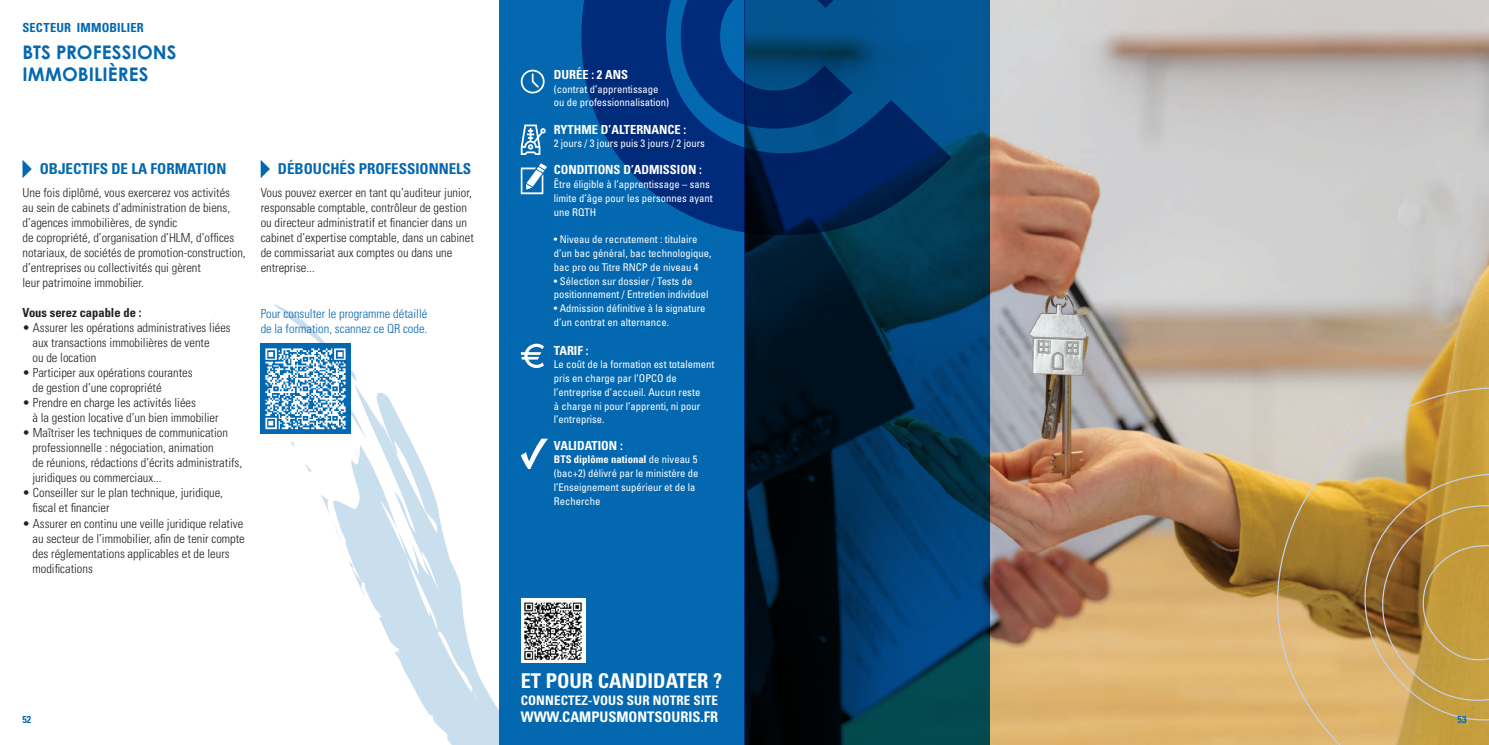
<style>
.page{position:relative;width:1489px;height:745px;background:#fff}
.page>*{position:absolute;margin:0;border:0;box-sizing:border-box;transform-origin:0 0}
.t1{font:700 condensed 20.38px "Univers LT Std";color:#fff}
.t2{font:700 18.75px/22.5px "Century Gothic Pro";letter-spacing:.005em;color:#0468b1}
.t3{font:700 condensed 15px "Univers LT Std";color:#0468b1}
.t4{font:700 condensed 14.5px "Univers LT Std";color:#fff}
.t5{font:700 condensed 13.12px "Univers LT Std";letter-spacing:.01em;color:#fff}
.t6{font:300 condensed 12.5px/15px "Univers LT Std";color:#231f20}
.t7{font:700 condensed 12.5px "Univers LT Std";color:#fff}
.t8{font:300 condensed 12.5px/15px "Univers LT Std";color:#0468b1}
.t9{font:700 condensed 12.5px "Univers LT Std";color:#231f20}
.t10{font:700 condensed 12.5px "Univers LT Std";letter-spacing:.015em;color:#0468b1}
.t11{font:condensed 10.62px/13.8px "Univers LT Std";color:#fff}
.t12{font:700 condensed 10px "Univers LT Std";color:#0468b1}
.s1{font-weight:700}
</style>
<div class="page">
<svg style="left:207px;top:314px;width:9px;height:22px"></svg>
<svg style="left:341px;top:392px;width:158px;height:352px"></svg>
<svg style="left:320px;top:494px;width:21px;height:47px"></svg>
<svg style="left:394px;top:651px;width:31px;height:43px"></svg>
<svg style="left:265px;top:304px;width:104px;height:168px"></svg>
<img style="left:990px;top:0;width:498px;height:744px">
<div style="left:499px;top:0;width:245px;height:744px;background:#0468b1"></div>
<svg style="left:744px;top:0;width:246px;height:744px;background:#012b46"></svg>
<svg style="left:581px;top:0;width:371px;height:235px;background:#013a7b"></svg>
<svg style="left:680px;top:0;width:172px;height:128px;background:#013f7e"></svg>
<svg style="left:1272px;top:385px;width:216px;height:359px;background:#c6a566"></svg>
<svg style="left:1379px;top:503px;width:109px;height:199px;background:#b38b3e"></svg>
<svg style="left:22px;top:160px;width:10px;height:18px"></svg>
<svg style="left:261px;top:160px;width:9px;height:18px"></svg>
<svg style="left:520px;top:70px;width:24px;height:23px"></svg>
<svg style="left:520px;top:124px;width:26px;height:31px"></svg>
<svg style="left:520px;top:163px;width:27px;height:31px"></svg>
<svg style="left:520px;top:343px;width:24px;height:25px"></svg>
<svg style="left:520px;top:438px;width:28px;height:31px"></svg>
<img style="left:261px;top:343px;width:90px;height:90px">
<img style="left:521px;top:598px;width:64px;height:64px">
<p class="t10" style="left:22px;top:19px;width:123px">SECTEUR IMMOBILIER</p>
<h2 class="t2" style="left:22px;top:40px;width:156px">BTS PROFESSIONS<br>IMMOBILIÈRES</h2>
<p class="t3" style="left:40px;top:160px;width:188px">OBJECTIFS DE LA FORMATION</p>
<p class="t3" style="left:278px;top:160px;width:195px">DÉBOUCHÉS PROFESSIONNELS</p>
<p class="t6" style="left:261px;top:185px;width:215px">Vous pouvez exercer en tant qu’auditeur junior, responsable comptable, contrôleur de gestion ou directeur administratif et financier dans un cabinet d’expertise comptable, dans un cabinet de commissariat aux comptes ou dans une entreprise...</p>
<p class="t6" style="left:22px;top:185px;width:225px">Une fois diplômé, vous exercerez vos activités<br>au sein de cabinets d’administration de biens, d’agences immobilières, de syndic<br>de copropriété, d’organisation d’HLM, d’offices notariaux, de sociétés de promotion-construction, d’entreprises ou collectivités qui gèrent<br>leur patrimoine immobilier.</p>
<p class="t9" style="left:22px;top:305px;width:120px">Vous serez capable de :</p>
<p class="t6" style="left:32px;top:320px;width:200px;text-indent:-10px">• Assurer les opérations administratives liées aux transactions immobilières de vente<br>ou de location</p>
<p class="t6" style="left:32px;top:365px;width:161px;text-indent:-10px">• Participer aux opérations courantes de gestion d’une copropriété</p>
<p class="t6" style="left:32px;top:395px;width:187px;text-indent:-10px">• Prendre en charge les activités liées<br>à la gestion locative d’un bien immobilier</p>
<p class="t6" style="left:32px;top:425px;width:211px;text-indent:-10px">• Maîtriser les techniques de communication professionnelle : négociation, animation<br>de réunions, rédactions d’écrits administratifs, juridiques ou commerciaux...</p>
<p class="t6" style="left:32px;top:485px;width:192px;text-indent:-10px">• Conseiller sur le plan technique, juridique, fiscal et financier</p>
<p class="t6" style="left:32px;top:515px;width:214px;text-indent:-10px">• Assurer en continu une veille juridique relative au secteur de l’immobilier, afin de tenir compte des réglementations applicables et de leurs modifications</p>
<p class="t8" style="left:261px;top:306px;width:168px">Pour consulter le programme détaillé de la formation, scannez ce QR code.</p>
<p class="t7" style="left:554px;top:67px;width:76px">DURÉE : 2 ANS</p>
<p class="t11" style="left:554px;top:82px;width:117px">(contrat d’apprentissage ou de professionnalisation)</p>
<p class="t7" style="left:554px;top:121px;width:134px">RYTHME D’ALTERNANCE :</p>
<p class="t11" style="left:554px;top:136px;width:153px">2 jours / 3 jours puis 3 jours / 2 jours</p>
<p class="t7" style="left:554px;top:162px;width:149px">CONDITIONS D’ADMISSION :</p>
<p class="t11" style="left:554px;top:177px;width:160px">Être éligible à l’apprentissage – sans limite d’âge pour les personnes ayant une RQTH</p>
<p class="t11" style="left:554px;top:232px;width:159px">• Niveau de recrutement : titulaire d’un bac général, bac technologique, bac pro ou Titre RNCP de niveau 4</p>
<p class="t11" style="left:554px;top:273px;width:156px">• Sélection sur dossier / Tests de positionnement / Entretien individuel</p>
<p class="t11" style="left:554px;top:301px;width:153px">• Admission définitive à la signature d’un contrat en alternance.</p>
<p class="t7" style="left:554px;top:342px;width:36px">TARIF :</p>
<p class="t11" style="left:554px;top:357px;width:162px">Le coût de la formation est totalement pris en charge par l’OPCO de l’entreprise d’accueil. Aucun reste<br>à charge ni pour l’apprenti, ni pour l’entreprise.</p>
<p class="t7" style="left:554px;top:437px;width:70px">VALIDATION :</p>
<p class="t11" style="left:554px;top:452px;width:146px"><span class="s1">BTS diplôme national</span> de niveau 5 (bac+2) délivré par le ministère de l’Enseignement supérieur et de la<br>Recherche</p>
<h1 class="t1" style="left:520px;top:667px;width:203px">ET POUR CANDIDATER ?</h1>
<p class="t5" style="left:520px;top:691px;width:199px">CONNECTEZ-VOUS SUR NOTRE SITE</p>
<p class="t4" style="left:520px;top:708px;width:199px">WWW.CAMPUSMONTSOURIS.FR</p>
<p class="t12" style="left:22px;top:712px;width:10px">52</p>
<p class="t12" style="left:1457px;top:712px;width:10px">53</p>
</div>
